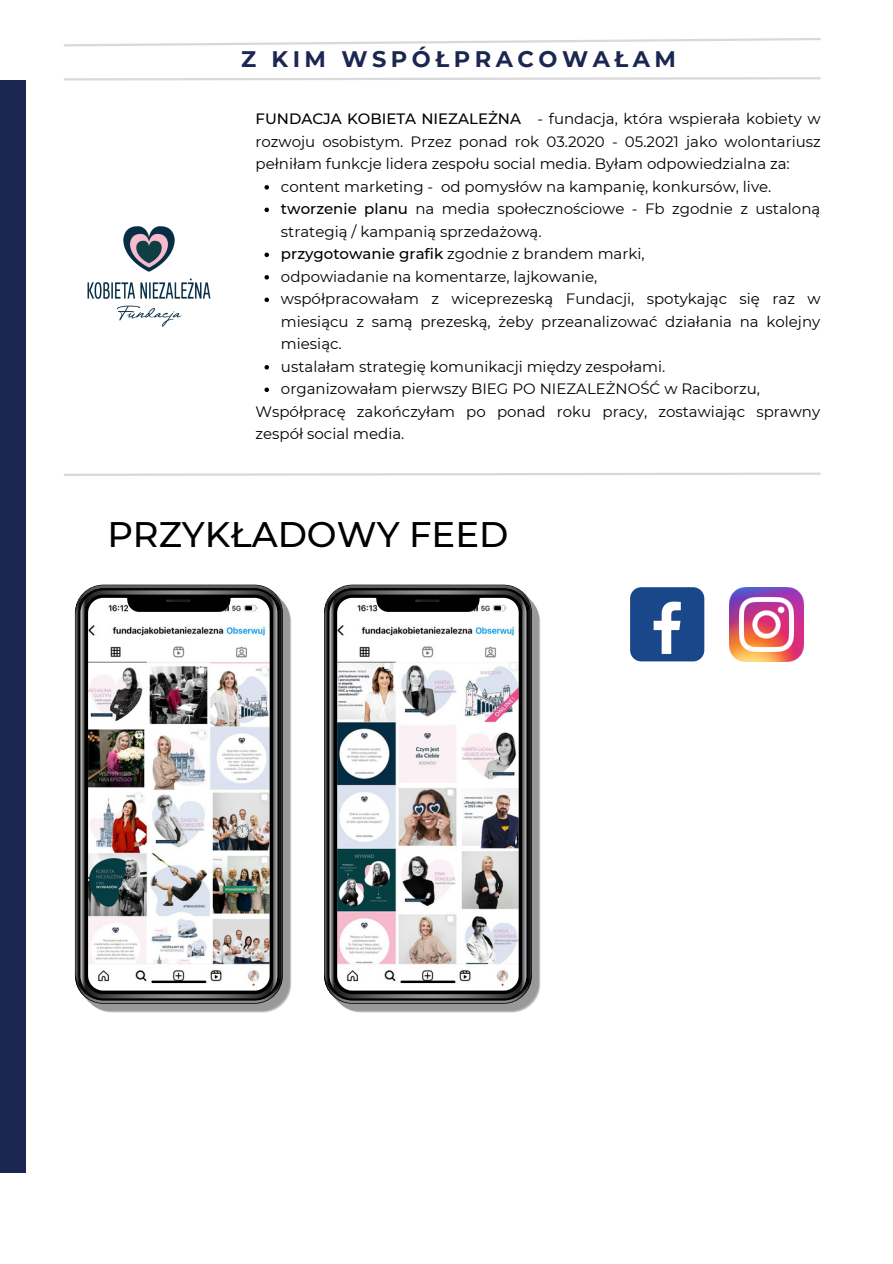
<style>
.page{position:relative;width:893px;height:1264px;background:#fff}
.page>*{position:absolute;margin:0;border:0;box-sizing:border-box;transform-origin:0 0}
.t1{font:500 35.4px "Montserrat";color:#000}
.t2{font:700 22.5px "Montserrat";letter-spacing:.2em;color:#1b2751}
.t3{font:15px/22.5px "Montserrat";color:#010101}
.s1{font-weight:500}
</style>
<div class="page">
<svg style="left:64px;top:38px;width:757px;height:9px"></svg>
<svg style="left:64px;top:77px;width:757px;height:4px"></svg>
<div style="left:0;top:80px;width:25px;height:1092px;background:#1b2751"></div>
<svg style="left:64px;top:472px;width:757px;height:4px"></svg>
<div style="left:630px;top:587px;width:74px;height:74px;background:#1a4789;border-radius:11px"></div>
<svg style="left:653px;top:601px;width:27px;height:53px"></svg>
<img style="left:87px;top:226px;width:124px;height:101px">
<svg style="left:264px;top:185px;width:5px;height:5px"></svg>
<svg style="left:264px;top:207px;width:5px;height:5px"></svg>
<svg style="left:264px;top:252px;width:5px;height:5px"></svg>
<svg style="left:264px;top:275px;width:5px;height:4px"></svg>
<svg style="left:264px;top:297px;width:5px;height:5px"></svg>
<svg style="left:264px;top:365px;width:5px;height:4px"></svg>
<svg style="left:264px;top:387px;width:5px;height:5px"></svg>
<svg style="left:76px;top:585px;width:206px;height:417px;background:#3f3f40"></svg>
<img style="left:88px;top:598px;width:182px;height:392px">
<hr style="left:151px;top:980px;width:55px;height:3px;background:#000">
<svg style="left:325px;top:585px;width:206px;height:417px;background:#414142"></svg>
<svg style="left:337px;top:598px;width:181px;height:392px"></svg>
<hr style="left:400px;top:980px;width:55px;height:3px;background:#000">
<img style="left:729px;top:587px;width:74px;height:74px">
<p class="t2" style="left:241px;top:45px;width:436px">Z KIM WSPÓŁPRACOWAŁAM</p>
<p class="t3" style="left:255px;top:108px;width:567px;text-align:justify"><span class="s1">FUNDACJA KOBIETA NIEZALEŻNA</span> - fundacja, która wspierała kobiety w rozwoju osobistym. Przez ponad rok 03.2020 - 05.2021 jako wolontariusz pełniłam funkcje lidera zespołu social media. Byłam odpowiedzialna za:</p>
<p class="t3" style="left:281px;top:175px;width:492px">content marketing - od pomysłów na kampanię, konkursów, live.</p>
<p class="t3" style="left:281px;top:198px;width:540px"><span class="s1">tworzenie planu</span> na media społecznościowe - Fb zgodnie z ustaloną strategią / kampanią sprzedażową.</p>
<p class="t3" style="left:281px;top:243px;width:365px"><span class="s1">przygotowanie grafik</span> zgodnie z brandem marki,</p>
<p class="t3" style="left:281px;top:265px;width:318px">odpowiadanie na komentarze, lajkowanie,</p>
<p class="t3" style="left:281px;top:288px;width:541px;text-align:justify">współpracowałam z wiceprezeską Fundacji, spotykając się raz w miesiącu z samą prezeską, żeby przeanalizować działania na kolejny miesiąc.</p>
<p class="t3" style="left:281px;top:355px;width:386px">ustalałam strategię komunikacji między zespołami.</p>
<p class="t3" style="left:281px;top:377px;width:480px">organizowałam pierwszy BIEG PO NIEZALEŻNOŚĆ w Raciborzu,</p>
<p class="t3" style="left:255px;top:400px;width:566px">Współpracę zakończyłam po ponad roku pracy, zostawiając sprawny zespół social media.</p>
<p class="t1" style="left:107px;top:512px;width:402px">PRZYKŁADOWY FEED</p>
</div>
